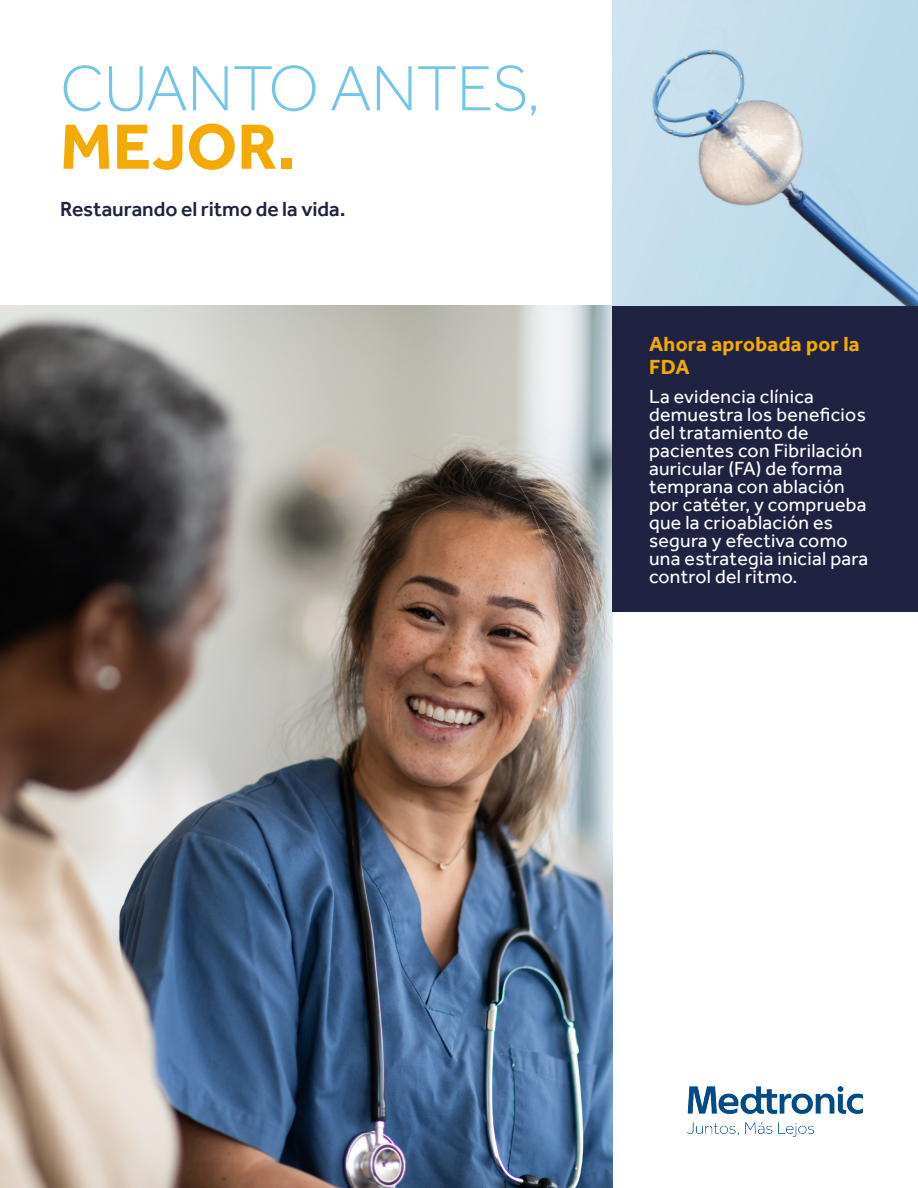
<style>
.page{position:relative;width:918px;height:1188px;background:#fff}
.page>*{position:absolute;margin:0;border:0;box-sizing:border-box;transform-origin:0 0}
.t1{font:300 66px "Effra";letter-spacing:-.01em;color:#74c5ea}
.t2{font:700 66px "Effra";color:#f5aa03}
.t3{font:500 21px "Effra";letter-spacing:-.005em;color:#1f2341}
.t4{font:700 21px/22.5px "Effra";letter-spacing:.015em;color:#f5aa03}
.t5{font:19.5px/18px "Effra";letter-spacing:.015em;color:#fff}
</style>
<div class="page">
<img style="left:0;top:306px;width:612px;height:882px">
<div style="left:612px;top:306px;width:306px;height:306px;background:#1f2341"></div>
<img style="left:612px;top:0;width:306px;height:306px">
<img style="left:687px;top:1086px;width:175px;height:50px">
<h1 class="t1" style="left:60px;top:51px;width:482px">CUANTO ANTES,</h1>
<h1 class="t2" style="left:60px;top:107px;width:238px">MEJOR.</h1>
<p class="t3" style="left:60px;top:197px;width:287px">Restaurando el ritmo de la vida.</p>
<p class="t4" style="left:649px;top:333px;width:212px">Ahora aprobada por la<br>FDA</p>
<p class="t5" style="left:649px;top:387px;width:221px">La evidencia clínica demuestra los beneficios del tratamiento de pacientes con Fibrilación auricular (FA) de forma temprana con ablación por catéter, y comprueba que la crioablación es segura y efectiva como una estrategia inicial para control del ritmo.</p>
</div>
